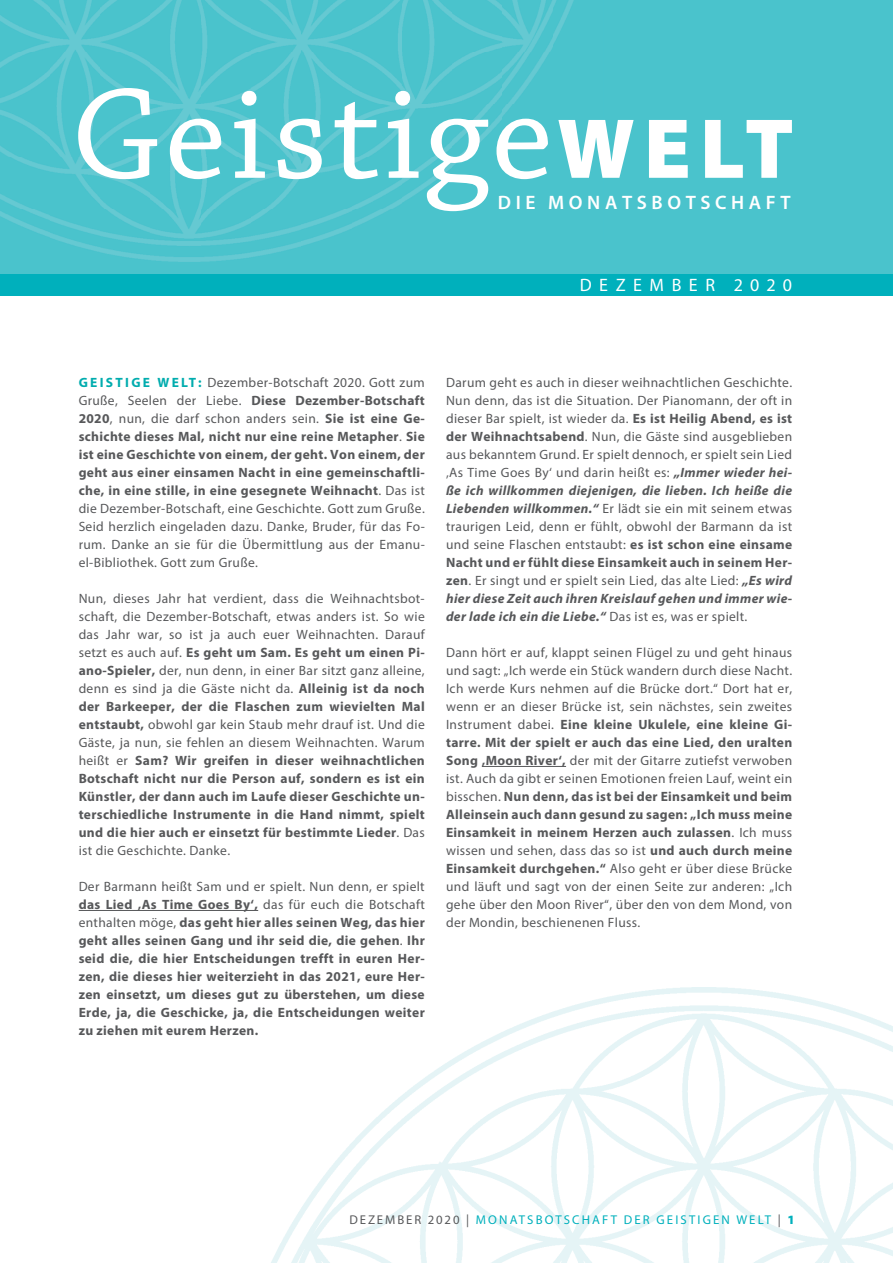
<style>
.page{position:relative;width:893px;height:1263px;background:#fff}
.page>*{position:absolute;margin:0;border:0;box-sizing:border-box;transform-origin:0 0}
.t1{font:135.6px "Chaparral Pro Capt";letter-spacing:.02em;color:#fff}
.t2{font:600 19.5px "Myriad Pro";letter-spacing:.235em;color:#fff}
.t3{font:18px "Myriad Pro";letter-spacing:.42em;color:#fff}
.t4{font:13.5px/18px "Myriad Pro";letter-spacing:.025em;color:#57585a;text-align:justify}
.t5{font:700 13.5px/18px "Myriad Pro";letter-spacing:.025em;color:#57585a;text-align:justify}
.t6{font:12.75px "Myriad Pro";letter-spacing:.17em;color:#00b0bc}
.s1{font-family:"Myriad Pro";font-weight:900;font-size:85.8px}
.s2{font-weight:700;color:#00acae}
.s3{font-weight:700}
.s4{font-weight:400}
.s5{font-weight:700;font-style:italic}
.s6{color:#57585a}
.s7{font-weight:900}
</style>
<div class="page">
<img style="left:271px;top:988px;width:622px;height:275px">
<div style="left:0;top:0;width:893px;height:285px;background:#4ac3cc"></div>
<div style="left:0;top:274px;width:893px;height:22px;background:#00b0bc"></div>
<img style="left:0;top:0;width:574px;height:262px">
<hr style="left:79px;top:910px;width:179px;height:1px;background:#57585a">
<hr style="left:482px;top:766px;width:84px;height:1px;background:#57585a">
<h1 class="t1" style="left:71px;top:58px;width:724px">Geistige<span class="s1">WELT</span></h1>
<h2 class="t2" style="left:498px;top:190px;width:294px">DIE MONATSBOTSCHAFT</h2>
<h3 class="t3" style="left:580px;top:274px;width:214px">DEZEMBER 2020</h3>
<p class="t4" style="left:79px;top:373px;width:348px"><span class="s2">G E I S T I G E W E LT:</span> Dezember-Botschaft 2020. Gott zum Gruße, Seelen der Liebe. <span class="s3">Diese Dezember-Botschaft 2020</span>, nun, die darf schon anders sein. <span class="s3">Sie ist eine Ge&shy;schichte dieses Mal, nicht nur eine reine Metapher</span>. <span class="s3">Sie ist eine Geschichte von einem, der geht. Von einem, der geht aus einer einsamen Nacht in eine gemeinschaftli&shy;che, in eine stille, in eine gesegnete Weihnacht</span>. Das ist die Dezember-Botschaft, eine Geschichte. Gott zum Gruße.<br>Seid herzlich eingeladen dazu. Danke, Bruder, für das Fo&shy;rum. Danke an sie für die Übermittlung aus der Emanu&shy;el-Bibliothek. Gott zum Gruße.</p>
<p class="t4" style="left:79px;top:589px;width:348px">Nun, dieses Jahr hat verdient, dass die Weihnachtsbot&shy;schaft, die Dezember-Botschaft, etwas anders ist. So wie das Jahr war, so ist ja auch euer Weihnachten. Darauf setzt es auch auf. <span class="s3">Es geht um Sam. Es geht um einen Pi&shy;ano-Spieler,</span> der, nun denn, in einer Bar sitzt ganz alleine, denn es sind ja die Gäste nicht da. <span class="s3">Alleinig ist da noch der Barkeeper, der die Flaschen zum wievielten Mal entstaubt,</span> obwohl gar kein Staub mehr drauf ist. Und die Gäste, ja nun, sie fehlen an diesem Weihnachten. Warum heißt er <span class="s3">Sam? Wir greifen in dieser weihnachtlichen Botschaft nicht nur die Person auf, sondern es ist ein Künstler, der dann auch im Laufe dieser Geschichte un&shy;terschiedliche Instrumente in die Hand nimmt, spielt und die hier auch er einsetzt für bestimmte Lieder</span>. Das ist die Geschichte. Danke.</p>
<p class="t5" style="left:79px;top:877px;width:348px"><span class="s4">Der Barmann heißt Sam und er spielt. Nun denn, er spielt </span>das Lied ‚As Time Goes By‘, <span class="s4">das für euch die Botschaft enthalten möge,</span> das geht hier alles seinen Weg, das hier geht alles seinen Gang und ihr seid die, die gehen<span class="s4">.</span> Ihr seid die, die hier Entscheidungen trefft in euren Her&shy;zen, die dieses hier weiterzieht in das 2021, eure Her&shy;zen einsetzt, um dieses gut zu überstehen, um diese Erde, ja, die Geschicke, ja, die Entscheidungen weiter zu ziehen mit eurem Herzen.</p>
<p class="t4" style="left:446px;top:373px;width:348px">Darum geht es auch in dieser weihnachtlichen Geschichte.<br>Nun denn, das ist die Situation. Der Pianomann, der oft in dieser Bar spielt, ist wieder da. <span class="s3">Es ist Heilig Abend, es ist der Weihnachtsabend</span>. Nun, die Gäste sind ausgeblieben aus bekanntem Grund. Er spielt dennoch, er spielt sein Lied ‚As Time Goes By‘ und darin heißt es: <span class="s5">„Immer wieder hei&shy;ße ich willkommen diejenigen, die lieben. Ich heiße die Liebenden willkommen.“</span> Er lädt sie ein mit seinem etwas traurigen Leid, denn er fühlt, obwohl der Barmann da ist und seine Flaschen entstaubt: <span class="s3">es ist schon eine einsame Nacht und er fühlt diese Einsamkeit auch in seinem Her&shy;zen</span>. Er singt und er spielt sein Lied, das alte Lied: <span class="s5">„Es wird hier diese Zeit auch ihren Kreislauf gehen und immer wie&shy;der lade ich ein die Liebe.“</span> Das ist es, was er spielt.</p>
<p class="t4" style="left:446px;top:643px;width:348px">Dann hört er auf, klappt seinen Flügel zu und geht hinaus und sagt: „Ich werde ein Stück wandern durch diese Nacht.<br>Ich werde Kurs nehmen auf die Brücke dort.“ Dort hat er, wenn er an dieser Brücke ist, sein nächstes, sein zweites Instrument dabei. <span class="s3">Eine kleine Ukulele, eine kleine Gi&shy;tarre. Mit der spielt er auch das eine Lied, den uralten Song ‚Moon River‘,</span> der mit der Gitarre zutiefst verwoben ist. Auch da gibt er seinen Emotionen freien Lauf, weint ein bisschen. <span class="s3">Nun denn, das ist bei der Einsamkeit und beim Alleinsein auch dann gesund zu sagen: „Ich muss meine Einsamkeit in meinem Herzen auch zulassen</span>. Ich muss wissen und sehen, dass das so ist <span class="s3">und auch durch meine Einsamkeit durchgehen.“</span> Also geht er über diese Brücke und läuft und sagt von der einen Seite zur anderen: „Ich gehe über den Moon River“, über den von dem Mond, von der Mondin, beschienenen Fluss.</p>
<p class="t6" style="left:349px;top:1212px;width:447px"><span class="s6">DEZEMBER 2020 |</span> MONATSBOTSCHAFT DER GEISTIGEN WELT <span class="s6">|</span> <span class="s7">1</span></p>
</div>
